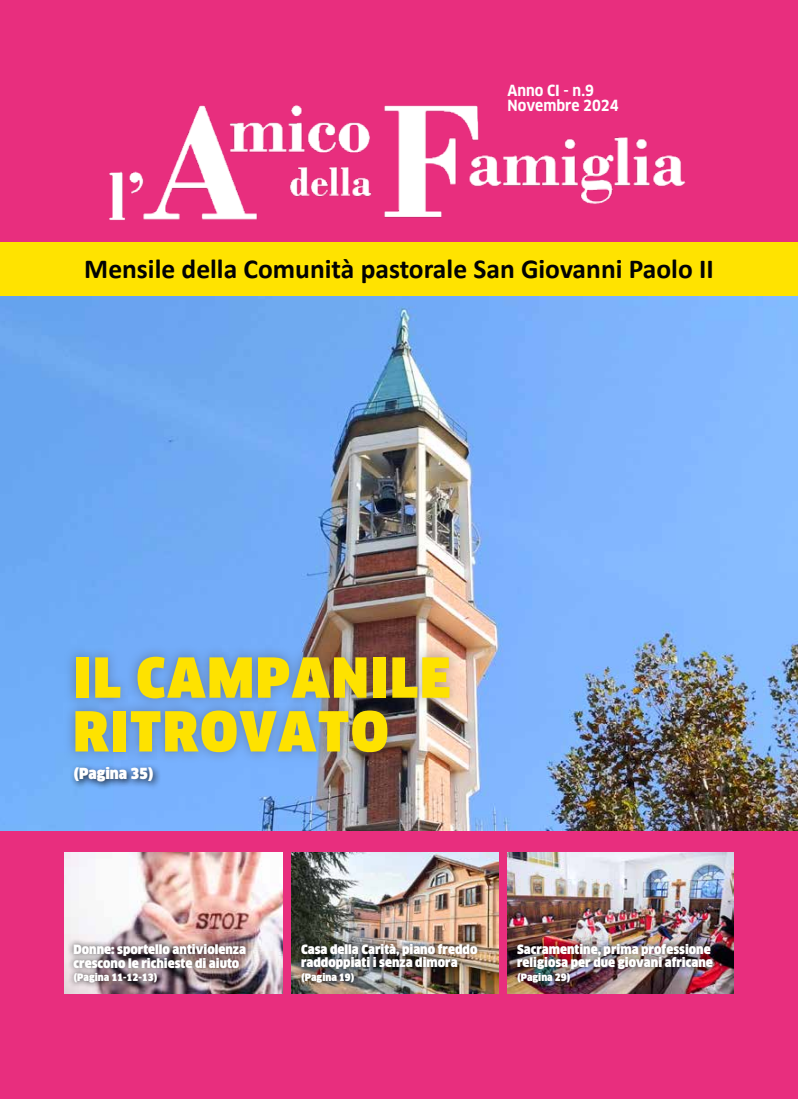
<style>
.page{position:relative;width:798px;height:1099px;background:#fff}
.page>*{position:absolute;margin:0;border:0;box-sizing:border-box;transform-origin:0 0}
.t1{font:900 53.75px/53.8px "Clan Narrow";letter-spacing:.04em;color:#fee200}
.t2{font:700 27.5px "Calibri";color:#020203}
.t3{font:700 15px/15px "Clan Narrow";color:#fff}
.t4{font:900 15px "Clan Narrow";color:#fff}
.t5{font:900 12.5px/13.8px "Clan Narrow";color:#fff}
.t6{font:900 10px "Clan Narrow";color:#fff}
</style>
<div class="page">
<div style="left:0;top:0;width:797px;height:1098px;background:#e82e7e"></div>
<img style="left:0;top:296px;width:797px;height:534px">
<img style="left:109px;top:105px;width:577px;height:115px">
<img style="left:291px;top:852px;width:207px;height:141px">
<div style="left:295px;top:936px;width:188px;height:39px;background:#000;opacity:.75"></div>
<div style="left:295px;top:966px;width:65px;height:22px;background:#000;opacity:.75"></div>
<img style="left:507px;top:852px;width:226px;height:141px">
<div style="left:510px;top:936px;width:208px;height:39px;background:#000;opacity:.75"></div>
<div style="left:511px;top:966px;width:65px;height:22px;background:#000;opacity:.75"></div>
<img style="left:64px;top:852px;width:218px;height:141px">
<div style="left:67px;top:937px;width:185px;height:37px;background:#000;opacity:.75"></div>
<div style="left:67px;top:966px;width:96px;height:22px;background:#000;opacity:.75"></div>
<div style="left:63px;top:645px;width:397px;height:118px;background:#3c3a42;opacity:.4"></div>
<div style="left:70px;top:762px;width:92px;height:28px;background:#000;opacity:.75"></div>
<div style="left:0;top:242px;width:797px;height:54px;background:#ffe300"></div>
<p class="t3" style="left:507px;top:83px;width:112px">Anno CI - n.9<br>Novembre 2024</p>
<h2 class="t2" style="left:84px;top:252px;width:630px">Mensile della Comunità pastorale San Giovanni Paolo II</h2>
<h1 class="t1" style="left:73px;top:650px;width:378px">IL CAMPANILE<br>RITROVATO</h1>
<p class="t4" style="left:73px;top:764px;width:82px">(Pagina 35)</p>
<p class="t5" style="left:73px;top:942px;width:174px">Donne: sportello antiviolenza crescono le richieste di aiuto</p>
<p class="t6" style="left:73px;top:971px;width:85px">(Pagina 11-12-13)</p>
<p class="t5" style="left:301px;top:942px;width:178px">Casa della Carità, piano freddo raddoppiati i senza dimora</p>
<p class="t6" style="left:301px;top:971px;width:55px">(Pagina 19)</p>
<p class="t5" style="left:517px;top:942px;width:197px">Sacramentine, prima professione religiosa per due giovani africane</p>
<p class="t6" style="left:517px;top:971px;width:55px">(Pagina 29)</p>
</div>
